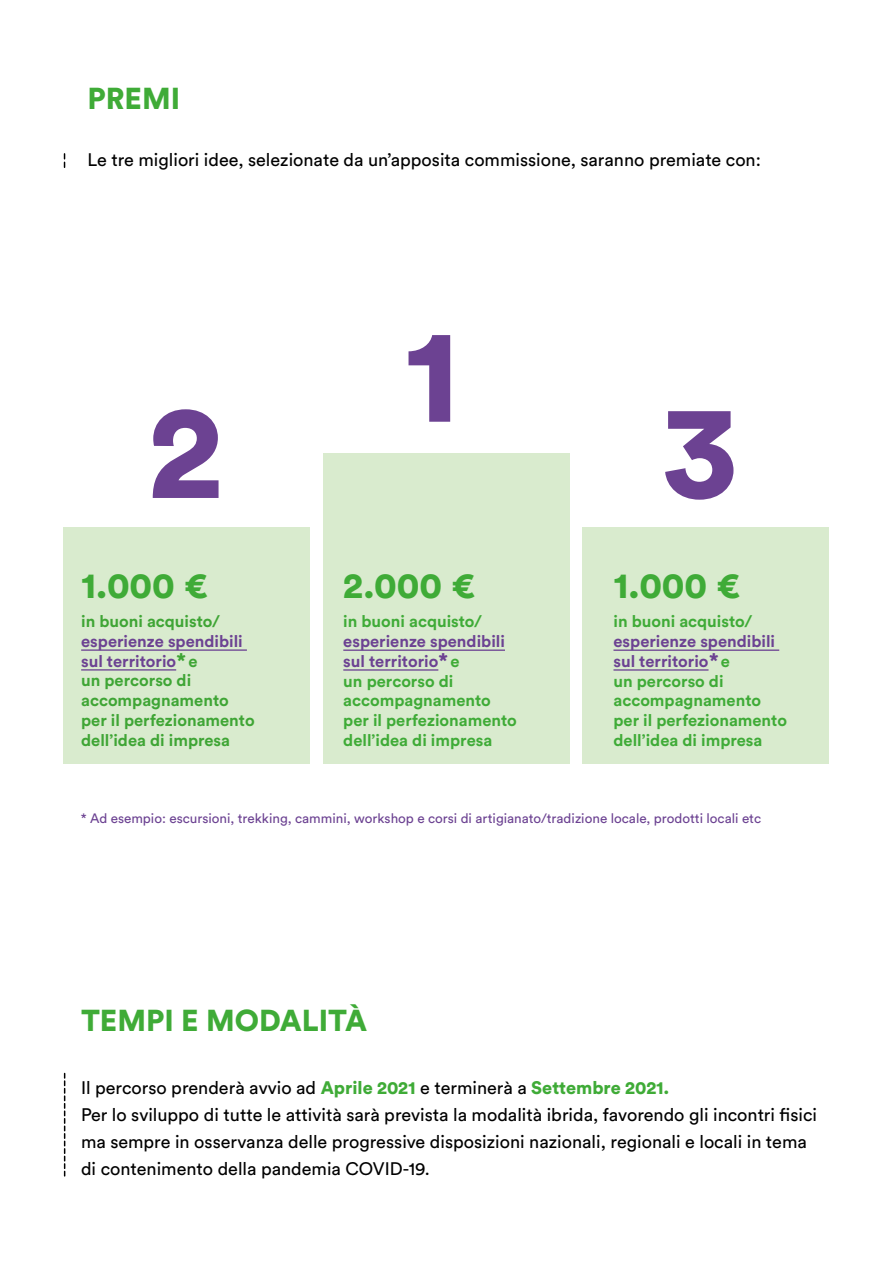
<style>
.page{position:relative;width:893px;height:1263px;background:#fff}
.page>*{position:absolute;margin:0;border:0;box-sizing:border-box;transform-origin:0 0}
.t1{font:900 133.5px "Circular Std";color:#6c4292}
.t2{font:900 36px "Circular Std";color:#3fab37}
.t3{font:900 30px "Circular Std";color:#3fab37}
.t4{font:700 21px "Circular Std";color:#6c4292}
.t5{font:700 21px "Circular Std";color:#3fa535}
.t6{font:18px/27px "Circular Std";color:#000}
.t7{font:700 16.5px/19.8px "Circular Std";color:#3fab37}
.t8{font:700 16.5px/19.8px "Circular Std";color:#3fa535}
.t9{font:13.5px "Circular Std";color:#6c4292}
.s1{color:#6c4292}
.s2{font-weight:900;color:#3fab37}
</style>
<div class="page">
<div style="left:64px;top:528px;width:246px;height:236px;background:#d9ebce"></div>
<div style="left:323px;top:453px;width:247px;height:311px;background:#d9ebce"></div>
<div style="left:582px;top:528px;width:247px;height:236px;background:#d9ebce"></div>
<svg style="left:64px;top:1073px;width:1px;height:103px"></svg>
<svg style="left:64px;top:154px;width:1px;height:13px"></svg>
<hr style="left:81px;top:649px;width:166px;height:2px;background:#6c4292">
<hr style="left:81px;top:669px;width:95px;height:1px;background:#6c4292">
<hr style="left:343px;top:649px;width:162px;height:2px;background:#6c4292">
<hr style="left:343px;top:669px;width:95px;height:2px;background:#6c4292">
<hr style="left:613px;top:649px;width:166px;height:2px;background:#6c4292">
<hr style="left:613px;top:669px;width:95px;height:2px;background:#6c4292">
<h3 class="t3" style="left:87px;top:79px;width:94px">PREMI</h3>
<p class="t6" style="left:87px;top:146px;width:675px">Le tre migliori idee, selezionate da un’apposita commissione, saranno premiate con:</p>
<h1 class="t1" style="left:404px;top:286px;width:57px">1</h1>
<h1 class="t1" style="left:149px;top:362px;width:75px">2</h1>
<h1 class="t1" style="left:664px;top:362px;width:75px">3</h1>
<h2 class="t2" style="left:81px;top:562px;width:128px">1.000 €</h2>
<p class="t8" style="left:81px;top:611px;width:140px">in buoni acquisto/</p>
<p class="t8" style="left:81px;top:631px;width:175px"><span class="s1">esperienze spendibili sul territorio</span> e<br>un percorso di accompagnamento per il perfezionamento dell’idea di impresa</p>
<p class="t5" style="left:176px;top:647px;width:11px">*</p>
<h2 class="t2" style="left:343px;top:562px;width:133px">2.000 €</h2>
<p class="t7" style="left:343px;top:611px;width:140px">in buoni acquisto/</p>
<p class="t7" style="left:343px;top:631px;width:175px"><span class="s1">esperienze spendibili sul territorio</span> e<br>un percorso di accompagnamento per il perfezionamento dell’idea di impresa</p>
<h2 class="t2" style="left:613px;top:562px;width:128px">1.000 €</h2>
<p class="t7" style="left:613px;top:611px;width:140px">in buoni acquisto/</p>
<p class="t7" style="left:613px;top:631px;width:175px"><span class="s1">esperienze spendibili sul territorio</span> e<br>un percorso di accompagnamento per il perfezionamento dell’idea di impresa</p>
<p class="t4" style="left:438px;top:647px;width:11px">*</p>
<p class="t4" style="left:709px;top:647px;width:11px">*</p>
<p class="t9" style="left:81px;top:810px;width:682px">* Ad esempio: escursioni, trekking, cammini, workshop e corsi di artigianato/tradizione locale, prodotti locali etc</p>
<h3 class="t3" style="left:81px;top:1001px;width:288px">TEMPI E MODALITÀ</h3>
<p class="t6" style="left:81px;top:1074px;width:738px">Il percorso prenderà avvio ad <span class="s2">Aprile 2021</span> e terminerà a <span class="s2">Settembre 2021.<br></span>Per lo sviluppo di tutte le attività sarà prevista la modalità ibrida, favorendo gli incontri fisici ma sempre in osservanza delle progressive disposizioni nazionali, regionali e locali in tema di contenimento della pandemia COVID-19.</p>
</div>
